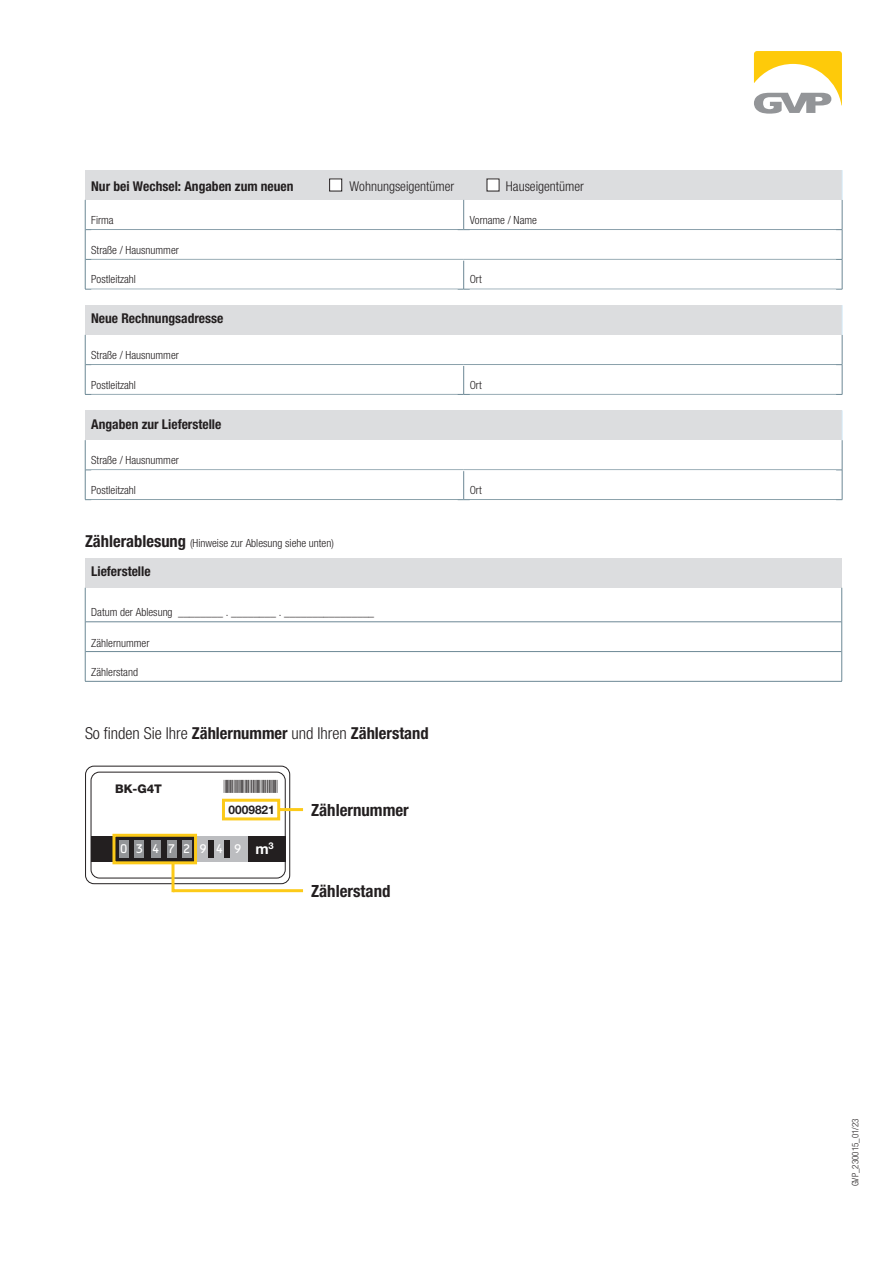
<style>
.page{position:relative;width:893px;height:1263px;background:#fff}
.page>*{position:absolute;margin:0;border:0;box-sizing:border-box;transform-origin:0 0}
.t1{font:700 condensed 16.8px "Helvetica Neue LT Pro";color:#231f20}
.t2{font:300 condensed 16.5px "Helvetica Neue";color:#231f20}
.t3{font:700 condensed 13.5px "Helvetica Neue LT Pro";color:#231f20}
.t4{font:300 condensed 13.5px "Helvetica Neue LT Pro";color:#231f20}
.t5{font:12px "OCRBLT A";letter-spacing:.615em;color:#fff}
.t6{font:800 12px "Helvetica Neue LT";color:#231f20}
.t7{font:700 11.85px "Helvetica Neue LT Pro";color:#231f20}
.t8{font:300 condensed 11.25px "Helvetica Neue LT Pro";color:#231f20}
.t9{font:300 condensed 9px "Helvetica Neue LT Pro";color:#231f20}
.s1{font-weight:700;font-size:16.5px}
.s2{font-weight:700}
.s3{font-family:"Helvetica Neue LT Std";font-weight:700;font-size:14.7px}
</style>
<div class="page">
<div style="left:85px;top:170px;width:757px;height:30px;background:#dcdddf"></div>
<hr style="left:85px;top:200px;width:1px;height:30px;background:#6c8895">
<svg style="left:463px;top:200px;width:1px;height:29px"></svg>
<hr style="left:842px;top:200px;width:1px;height:30px;background:#6c8895">
<svg style="left:85px;top:230px;width:1px;height:29px"></svg>
<svg style="left:842px;top:230px;width:1px;height:29px"></svg>
<hr style="left:85px;top:259px;width:1px;height:30px;background:#6c8895">
<svg style="left:463px;top:261px;width:1px;height:28px"></svg>
<hr style="left:842px;top:259px;width:1px;height:30px;background:#6c8895">
<hr style="left:842px;top:170px;width:1px;height:30px;background:#d4eaf8">
<hr style="left:85px;top:229px;width:379px;height:1px;background:#6c8895">
<hr style="left:464px;top:229px;width:378px;height:1px;background:#6c8895">
<hr style="left:85px;top:259px;width:379px;height:1px;background:#6c8895">
<hr style="left:464px;top:259px;width:378px;height:1px;background:#6c8895">
<hr style="left:85px;top:289px;width:379px;height:1px;background:#6c8895">
<hr style="left:464px;top:289px;width:378px;height:1px;background:#6c8895">
<div style="left:330px;top:179px;width:12px;height:12px;background:#fff"></div>
<div style="left:329px;top:179px;width:13px;height:12px;border:1px solid #231f20"></div>
<div style="left:487px;top:179px;width:12px;height:12px;background:#fff"></div>
<div style="left:85px;top:305px;width:757px;height:30px;background:#dcdddf"></div>
<hr style="left:85px;top:335px;width:1px;height:30px;background:#6c8895">
<hr style="left:842px;top:335px;width:1px;height:30px;background:#6c8895">
<svg style="left:85px;top:365px;width:1px;height:29px"></svg>
<svg style="left:463px;top:366px;width:1px;height:28px"></svg>
<svg style="left:842px;top:365px;width:1px;height:29px"></svg>
<hr style="left:842px;top:305px;width:1px;height:30px;background:#d4eaf8">
<hr style="left:85px;top:364px;width:379px;height:1px;background:#6c8895">
<hr style="left:464px;top:364px;width:378px;height:1px;background:#6c8895">
<hr style="left:85px;top:394px;width:379px;height:1px;background:#6c8895">
<hr style="left:464px;top:394px;width:378px;height:1px;background:#6c8895">
<div style="left:85px;top:410px;width:757px;height:30px;background:#dcdddf"></div>
<hr style="left:85px;top:440px;width:1px;height:30px;background:#6c8895">
<hr style="left:842px;top:440px;width:1px;height:30px;background:#6c8895">
<svg style="left:85px;top:471px;width:1px;height:28px"></svg>
<svg style="left:463px;top:471px;width:1px;height:28px"></svg>
<svg style="left:842px;top:470px;width:1px;height:29px"></svg>
<hr style="left:842px;top:410px;width:1px;height:30px;background:#d4eaf8">
<hr style="left:85px;top:470px;width:379px;height:1px;background:#6c8895">
<hr style="left:464px;top:470px;width:378px;height:1px;background:#6c8895">
<hr style="left:85px;top:499px;width:379px;height:1px;background:#6c8895">
<hr style="left:464px;top:499px;width:378px;height:1px;background:#6c8895">
<hr style="left:91px;top:470px;width:745px;height:1px;background:#fff">
<div style="left:85px;top:558px;width:757px;height:30px;background:#dcdddf"></div>
<hr style="left:85px;top:588px;width:1px;height:34px;background:#6c8895">
<hr style="left:841px;top:588px;width:1px;height:34px;background:#6c8895">
<svg style="left:85px;top:622px;width:1px;height:29px"></svg>
<svg style="left:841px;top:622px;width:1px;height:29px"></svg>
<hr style="left:85px;top:651px;width:1px;height:30px;background:#6c8895">
<hr style="left:841px;top:651px;width:1px;height:30px;background:#6c8895">
<hr style="left:85px;top:621px;width:757px;height:1px;background:#6c8895">
<hr style="left:85px;top:681px;width:757px;height:1px;background:#6c8895">
<hr style="left:85px;top:651px;width:757px;height:1px;background:#6c8895">
<svg style="left:754px;top:51px;width:88px;height:63px"></svg>
<svg style="left:86px;top:766px;width:204px;height:118px"></svg>
<div style="left:85px;top:766px;width:205px;height:118px;border:1px solid #231f20;border-radius:8px"></div>
<div style="left:91px;top:772px;width:194px;height:106px;background:#fff;border-radius:8px"></div>
<div style="left:91px;top:772px;width:195px;height:106px;border:1px solid #231f20;border-radius:8px"></div>
<div style="left:91px;top:836px;width:194px;height:25px;background:#231f20"></div>
<svg style="left:111px;top:780px;width:192px;height:113px"></svg>
<p class="t3" style="left:91px;top:178px;width:204px">Nur bei Wechsel: Angaben zum neuen</p>
<p class="t4" style="left:350px;top:179px;width:106px">Wohnungseigentümer</p>
<p class="t4" style="left:506px;top:179px;width:79px">Hauseigentümer</p>
<p class="t8" style="left:91px;top:213px;width:24px">Firma</p>
<p class="t8" style="left:470px;top:213px;width:69px">Vorname / Name</p>
<p class="t8" style="left:91px;top:243px;width:89px">Straße / Hausnummer</p>
<p class="t8" style="left:91px;top:273px;width:46px">Postleitzahl</p>
<p class="t8" style="left:470px;top:273px;width:14px">Ort</p>
<p class="t3" style="left:91px;top:310px;width:134px">Neue Rechnungsadresse</p>
<p class="t8" style="left:91px;top:348px;width:89px">Straße / Hausnummer</p>
<p class="t8" style="left:91px;top:378px;width:46px">Postleitzahl</p>
<p class="t8" style="left:470px;top:378px;width:14px">Ort</p>
<p class="t3" style="left:91px;top:415px;width:132px">Angaben zur Lieferstelle</p>
<p class="t8" style="left:91px;top:454px;width:89px">Straße / Hausnummer</p>
<p class="t8" style="left:91px;top:483px;width:46px">Postleitzahl</p>
<p class="t8" style="left:470px;top:483px;width:14px">Ort</p>
<p class="t8" style="left:85px;top:537px;width:250px"><span class="s1">Zählerablesung</span> (Hinweise zur Ablesung siehe unten)</p>
<p class="t3" style="left:91px;top:563px;width:61px">Lieferstelle</p>
<p class="t8" style="left:91px;top:606px;width:285px">Datum der Ablesung ________ . ________ . ________________</p>
<p class="t8" style="left:91px;top:637px;width:60px">Zählernummer</p>
<p class="t8" style="left:91px;top:665px;width:48px">Zählerstand</p>
<h2 class="t2" style="left:85px;top:724px;width:345px">So finden Sie Ihre <span class="s2">Zählernummer</span> und Ihren <span class="s2">Zählerstand</span></h2>
<p class="t6" style="left:115px;top:781px;width:48px">BK-G4T</p>
<p class="t7" style="left:229px;top:802px;width:48px">0009821</p>
<h1 class="t1" style="left:311px;top:799px;width:99px">Zählernummer</h1>
<p class="t5" style="left:120px;top:842px;width:156px">0347294 9 <span class="s3">m</span><sup>3</sup></p>
<h1 class="t1" style="left:311px;top:881px;width:81px">Zählerstand</h1>
<p class="t9" style="left:850px;top:1186px;width:70px;rotate:-90deg">GVP_230015_01/23</p>
</div>
